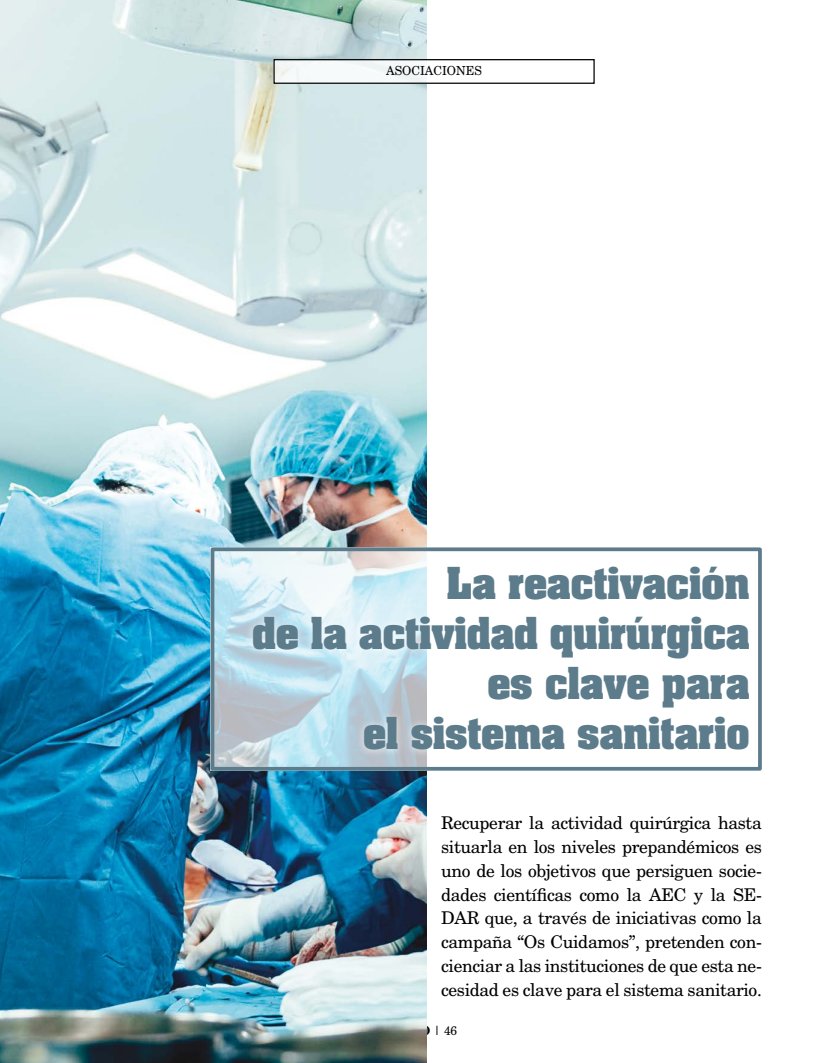
<style>
.page{position:relative;width:815px;height:1063px;background:#fff}
.page>*{position:absolute;margin:0;border:0;box-sizing:border-box;transform-origin:0 0}
.t1{font:700 37.5px/50px "Aardvark";letter-spacing:-.01em;color:#5d7c8b;text-align:right}
.t2{font:17.5px/23.8px "New Brunswick";letter-spacing:-.02em;color:#000;text-align:justify}
.t3{font:12.5px "New Brunswick";color:#000;scale:.95 1}
</style>
<div class="page">
<img style="left:0;top:0;width:427px;height:1063px">
<div style="left:273px;top:59px;width:322px;height:25px;background:#fff"></div>
<svg style="left:216px;top:552px;width:211px;height:214px;background:#c4d8e1"></svg>
<div style="left:245px;top:559px;width:512px;height:199px;background:#fff;opacity:.75"></div>
<div style="left:211px;top:547px;width:551px;height:224px;border:4px solid #5d7c8b"></div>
<div style="left:273px;top:59px;width:322px;height:25px;border:1px solid #000"></div>
<p class="t3" style="left:386px;top:63px;width:102px">ASOCIACIONES</p>
<h1 class="t1" style="left:252px;top:558px;width:499px">La reactivación<br>de la actividad quirúrgica es clave para<br>el sistema sanitario</h1>
<p class="t2" style="left:441px;top:811px;width:322px">Recuperar la actividad quirúrgica hasta situarla en los niveles prepandémicos es uno de los objetivos que persiguen socie&shy;dades científicas como la AEC y la SE-DAR que, a través de iniciativas como la campaña “Os Cuidamos”, pretenden con&shy;cienciar a las instituciones de que esta ne&shy;cesidad es clave para el sistema sanitario.</p>
</div>
